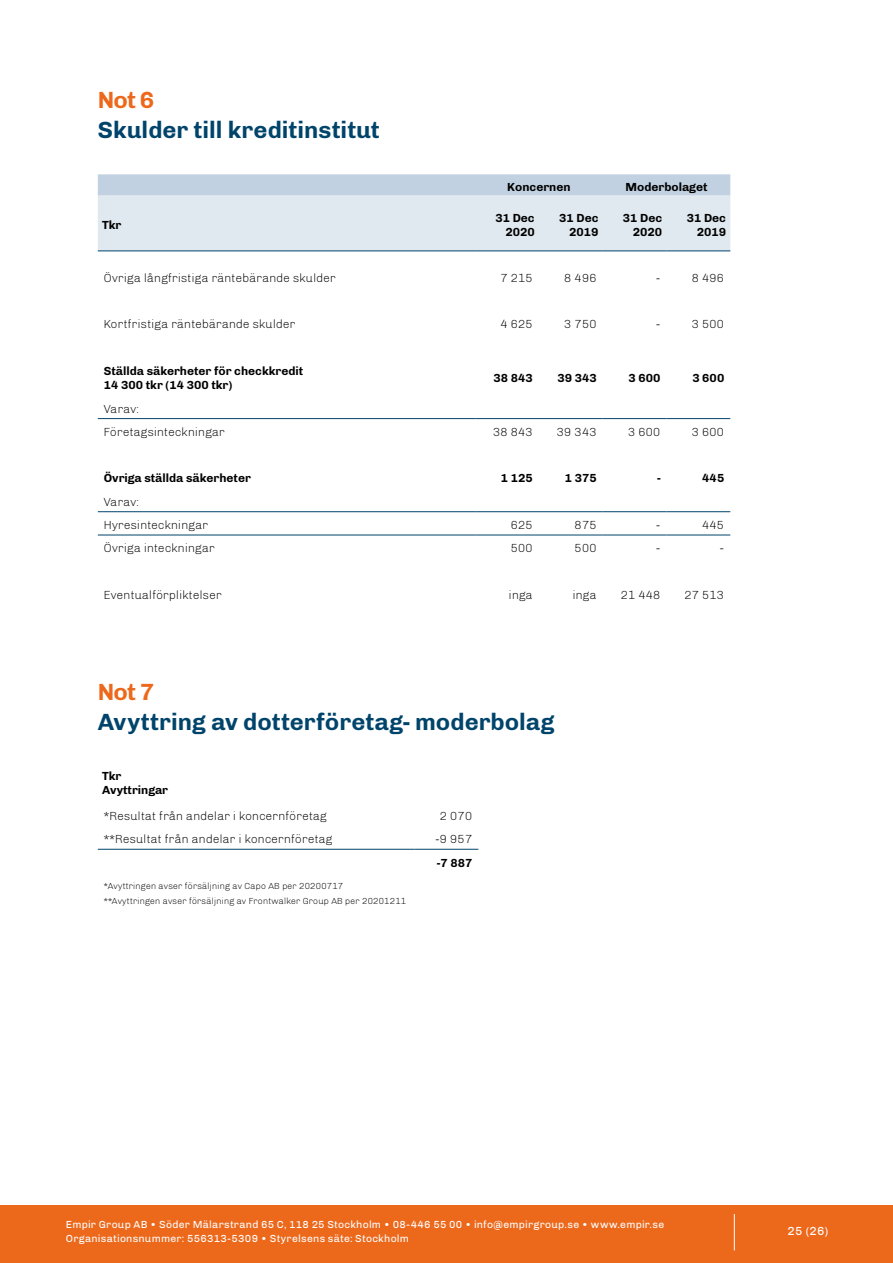
<style>
.page{position:relative;width:893px;height:1263px;background:#fff}
.page>*{position:absolute;margin:0;border:0;box-sizing:border-box;transform-origin:0 0}
.t1{font:700 24px "Chivo";color:#00446b}
.t2{font:700 24px "Chivo";letter-spacing:-.035em;color:#ec691c}
.t3{font:300 12px/23.2px "Chivo";color:#000}
.t4{font:700 12px/14.4px "Chivo";color:#000;text-align:right}
.t5{font:12px "Chivo";color:#fff}
.t6{font:10.5px/13.5px "Chivo";letter-spacing:.025em;color:#fff}
.t7{font:300 9px/15px "Chivo";color:#000}
</style>
<div class="page">
<div style="left:0;top:1205px;width:893px;height:58px;background:#ec691c"></div>
<hr style="left:734px;top:1214px;width:1px;height:36px;background:#fff">
<svg style="left:98px;top:174px;width:632px;height:76px;background:#d7e1eb"></svg>
<hr style="left:98px;top:250px;width:377px;height:1px;background:#00446b">
<hr style="left:475px;top:250px;width:64px;height:1px;background:#00446b">
<hr style="left:539px;top:250px;width:64px;height:1px;background:#00446b">
<hr style="left:603px;top:250px;width:63px;height:1px;background:#00446b">
<hr style="left:666px;top:250px;width:64px;height:1px;background:#00446b">
<hr style="left:98px;top:418px;width:377px;height:1px;background:#00446b">
<hr style="left:475px;top:418px;width:64px;height:1px;background:#00446b">
<hr style="left:539px;top:418px;width:64px;height:1px;background:#00446b">
<hr style="left:603px;top:418px;width:63px;height:1px;background:#00446b">
<hr style="left:666px;top:418px;width:64px;height:1px;background:#00446b">
<hr style="left:98px;top:511px;width:377px;height:1px;background:#00446b">
<hr style="left:475px;top:511px;width:64px;height:1px;background:#00446b">
<hr style="left:539px;top:511px;width:64px;height:1px;background:#00446b">
<hr style="left:603px;top:511px;width:63px;height:1px;background:#00446b">
<hr style="left:666px;top:511px;width:64px;height:1px;background:#00446b">
<hr style="left:98px;top:535px;width:377px;height:1px;background:#00446b">
<hr style="left:475px;top:535px;width:64px;height:1px;background:#00446b">
<hr style="left:539px;top:535px;width:64px;height:1px;background:#00446b">
<hr style="left:603px;top:535px;width:63px;height:1px;background:#00446b">
<hr style="left:666px;top:535px;width:64px;height:1px;background:#00446b">
<hr style="left:98px;top:849px;width:317px;height:1px;background:#00446b">
<hr style="left:415px;top:849px;width:63px;height:1px;background:#00446b">
<h1 class="t2" style="left:98px;top:85px;width:58px">Not 6</h1>
<h1 class="t1" style="left:98px;top:115px;width:283px">Skulder till kreditinstitut</h1>
<p class="t4" style="left:507px;top:179px;width:65px">Koncernen</p>
<p class="t4" style="left:625px;top:179px;width:84px">Moderbolaget</p>
<p class="t4" style="left:102px;top:218px;width:21px">Tkr</p>
<p class="t4" style="left:495px;top:210px;width:41px">31 Dec<br>2020</p>
<p class="t4" style="left:559px;top:210px;width:41px">31 Dec<br>2019</p>
<p class="t4" style="left:623px;top:210px;width:41px">31 Dec<br>2020</p>
<p class="t4" style="left:687px;top:210px;width:41px">31 Dec<br>2019</p>
<p class="t3" style="left:104px;top:266px;width:234px">Övriga långfristiga räntebärande skulder</p>
<p class="t3" style="left:500px;top:266px;width:34px">7 215</p>
<p class="t3" style="left:564px;top:266px;width:34px">8 496</p>
<p class="t3" style="left:656px;top:266px;width:6px">-</p>
<p class="t3" style="left:692px;top:266px;width:34px">8 496</p>
<p class="t3" style="left:104px;top:313px;width:193px">Kortfristiga räntebärande skulder</p>
<p class="t3" style="left:500px;top:313px;width:34px">4 625</p>
<p class="t3" style="left:564px;top:313px;width:34px">3 750</p>
<p class="t3" style="left:656px;top:313px;width:6px">-</p>
<p class="t3" style="left:692px;top:313px;width:34px">3 500</p>
<p class="t4" style="left:104px;top:364px;width:201px;text-align:left">Ställda säkerheter för checkkredit<br>14 300 tkr (14 300 tkr)</p>
<p class="t4" style="left:494px;top:371px;width:41px">38 843</p>
<p class="t4" style="left:557px;top:371px;width:41px">39 343</p>
<p class="t4" style="left:628px;top:371px;width:34px">3 600</p>
<p class="t4" style="left:692px;top:371px;width:34px">3 600</p>
<p class="t3" style="left:104px;top:397px;width:123px">Varav:<br>Företagsinteckningar</p>
<p class="t3" style="left:493px;top:420px;width:41px">38 843</p>
<p class="t3" style="left:557px;top:420px;width:41px">39 343</p>
<p class="t3" style="left:628px;top:420px;width:34px">3 600</p>
<p class="t3" style="left:692px;top:420px;width:34px">3 600</p>
<p class="t4" style="left:104px;top:471px;width:149px">Övriga ställda säkerheter</p>
<p class="t4" style="left:501px;top:471px;width:34px">1 125</p>
<p class="t4" style="left:565px;top:471px;width:34px">1 375</p>
<p class="t4" style="left:657px;top:471px;width:5px">-</p>
<p class="t4" style="left:702px;top:471px;width:24px">445</p>
<p class="t3" style="left:104px;top:490px;width:106px">Varav:<br>Hyresinteckningar</p>
<p class="t3" style="left:511px;top:513px;width:24px">625</p>
<p class="t3" style="left:575px;top:513px;width:24px">875</p>
<p class="t3" style="left:656px;top:513px;width:6px">-</p>
<p class="t3" style="left:702px;top:513px;width:24px">445</p>
<p class="t3" style="left:104px;top:537px;width:113px">Övriga inteckningar</p>
<p class="t3" style="left:511px;top:537px;width:24px">500</p>
<p class="t3" style="left:575px;top:537px;width:24px">500</p>
<p class="t3" style="left:656px;top:537px;width:6px">-</p>
<p class="t3" style="left:720px;top:537px;width:6px">-</p>
<p class="t3" style="left:104px;top:583px;width:120px">Eventualförpliktelser</p>
<p class="t3" style="left:509px;top:583px;width:26px">inga</p>
<p class="t3" style="left:573px;top:583px;width:26px">inga</p>
<p class="t3" style="left:621px;top:583px;width:41px">21 448</p>
<p class="t3" style="left:684px;top:583px;width:41px">27 513</p>
<h1 class="t2" style="left:98px;top:678px;width:58px">Not 7</h1>
<h1 class="t1" style="left:98px;top:708px;width:458px">Avyttring av dotterföretag- moderbolag</h1>
<p class="t4" style="left:102px;top:768px;width:67px;text-align:left">Tkr<br>Avyttringar</p>
<p class="t3" style="left:104px;top:804px;width:225px">*Resultat från andelar i koncernföretag</p>
<p class="t3" style="left:440px;top:804px;width:34px">2 070</p>
<p class="t3" style="left:104px;top:828px;width:230px">**Resultat från andelar i koncernföretag</p>
<p class="t3" style="left:435px;top:828px;width:39px">-9 957</p>
<p class="t4" style="left:437px;top:856px;width:37px">-7 887</p>
<p class="t7" style="left:104px;top:878px;width:304px">*Avyttringen avser försäljning av Capo AB per 20200717<br>**Avyttringen avser försäljning av Frontwalker Group AB per 20201211</p>
<p class="t6" style="left:66px;top:1218px;width:600px">Empir Group AB • Söder Mälarstrand 65 C, 118 25 Stockholm • 08-446 55 00 • info@empirgroup.se • www.empir.se<br>Organisationsnummer: 556313-5309 • Styrelsens säte: Stockholm</p>
<p class="t5" style="left:788px;top:1224px;width:42px">25 (26)</p>
</div>
